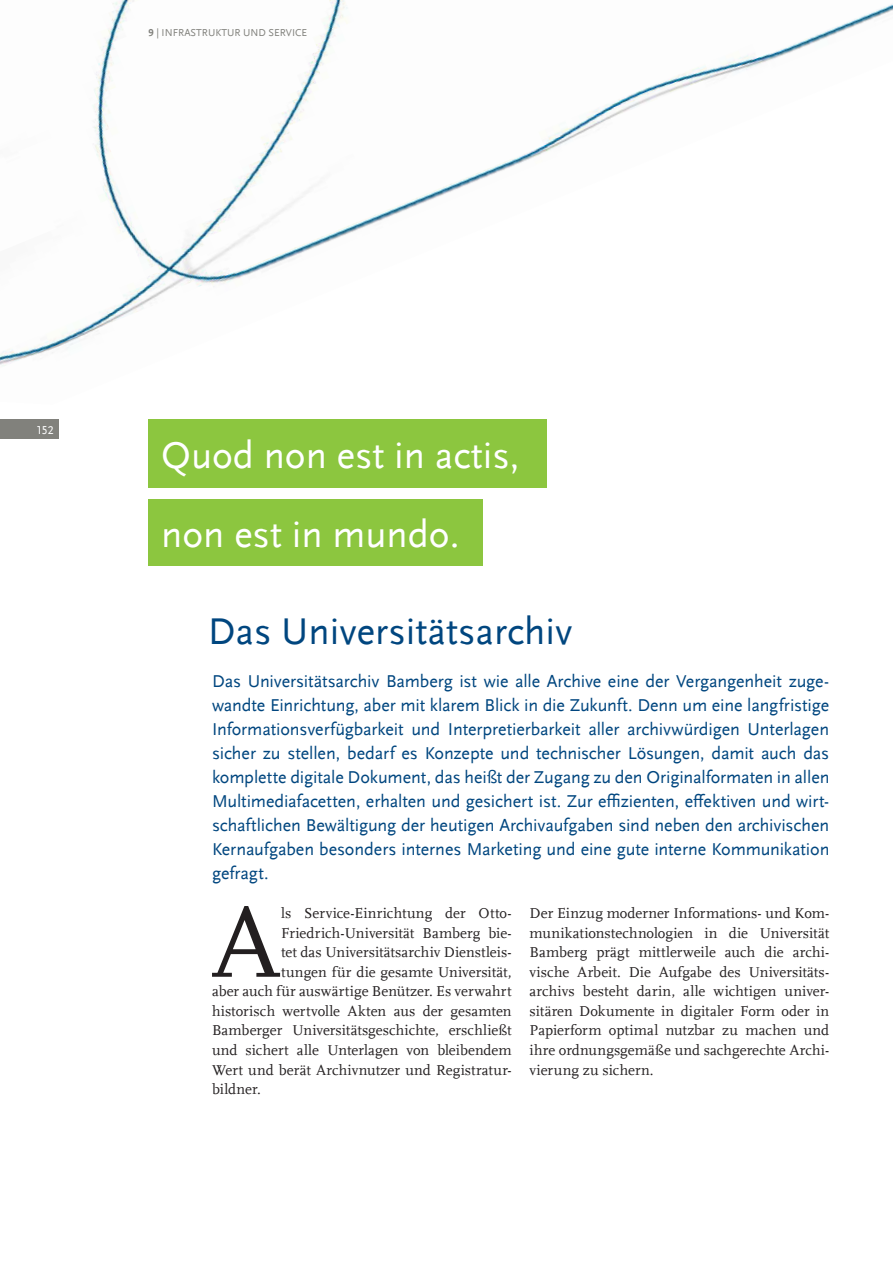
<style>
.page{position:relative;width:893px;height:1263px;background:#fff}
.page>*{position:absolute;margin:0;border:0;box-sizing:border-box;transform-origin:0 0}
.t1{font:103.95px "UB Scala";color:#231f20}
.t2{font:39px "UB Scala Sans";color:#fff}
.t3{font:39px "UB Scala Sans";color:#00467f}
.t4{font:18px/24px "UB Scala Sans";letter-spacing:-.01em;color:#00467f;text-align:justify}
.t5{font:15px/19.5px "UB Scala";color:#231f20;text-align:justify}
.t6{font:12px "UB Scala Sans";color:#fff}
.t7{font:10.5px "UB Scala Sans";color:#81817c}
.s1{font-weight:700}
</style>
<div class="page">
<div style="left:0;top:419px;width:58px;height:20px;background:#81817c"></div>
<img style="left:0;top:0;width:893px;height:366px">
<div style="left:148px;top:499px;width:335px;height:67px;background:#8cc63f"></div>
<div style="left:148px;top:419px;width:399px;height:69px;background:#8cc63f"></div>
<p class="t7" style="left:148px;top:28px;width:160px"><span class="s1">9</span> | INFRASTRUKTUR UND SERVICE</p>
<p class="t6" style="left:36px;top:425px;width:20px">152</p>
<h2 class="t2" style="left:161px;top:439px;width:360px">Quod non est in actis,</h2>
<h2 class="t2" style="left:161px;top:518px;width:300px">non est in mundo.</h2>
<h2 class="t3" style="left:208px;top:616px;width:366px">Das Universitätsarchiv</h2>
<p class="t4" style="left:212px;top:671px;width:619px">Das Universitätsarchiv Bamberg ist wie alle Archive eine der Vergangenheit zuge&shy;wandte Einrichtung, aber mit klarem Blick in die Zukunft. Denn um eine langfristige Informationsverfügbarkeit und Interpretierbarkeit aller archivwürdigen Unterlagen sicher zu stellen, bedarf es Konzepte und technischer Lösungen, damit auch das komplette digitale Dokument, das heißt der Zugang zu den Originalformaten in allen Multimediafacetten, erhalten und gesichert ist. Zur effizienten, effektiven und wirt&shy;schaftlichen Bewältigung der heutigen Archivaufgaben sind neben den archivischen Kernaufgaben besonders internes Marketing und eine gute interne Kommunikation gefragt.</p>
<h1 class="t1" style="left:211px;top:900px;width:71px">A</h1>
<p class="t5" style="left:281px;top:905px;width:232px">ls Service-Einrichtung der Otto-</p>
<p class="t5" style="left:281px;top:924px;width:232px">Friedrich-Universität Bamberg bie-</p>
<p class="t5" style="left:281px;top:944px;width:232px">tet das Universitätsarchiv Dienstleis-</p>
<p class="t5" style="left:281px;top:964px;width:232px">tungen für die gesamte Universität,</p>
<p class="t5" style="left:212px;top:983px;width:301px">aber auch für auswärtige Benützer. Es verwahrt</p>
<p class="t5" style="left:212px;top:1003px;width:301px">historisch wertvolle Akten aus der gesamten</p>
<p class="t5" style="left:212px;top:1022px;width:301px">Bamberger Universitätsgeschichte, erschließt</p>
<p class="t5" style="left:212px;top:1042px;width:301px">und sichert alle Unterlagen von bleibendem</p>
<p class="t5" style="left:212px;top:1061px;width:301px">Wert und berät Archivnutzer und Registratur-</p>
<p class="t5" style="left:212px;top:1081px;width:50px">bildner.</p>
<p class="t5" style="left:529px;top:905px;width:301px">Der Einzug moderner Informations- und Kom&shy;munikationstechnologien in die Universität Bamberg prägt mittlerweile auch die archi&shy;vische Arbeit. Die Aufgabe des Universitäts&shy;archivs besteht darin, alle wichtigen univer&shy;sitären Dokumente in digitaler Form oder in Papierform optimal nutzbar zu machen und ihre ordnungsgemäße und sachgerechte Archi&shy;vierung zu sichern.</p>
</div>
